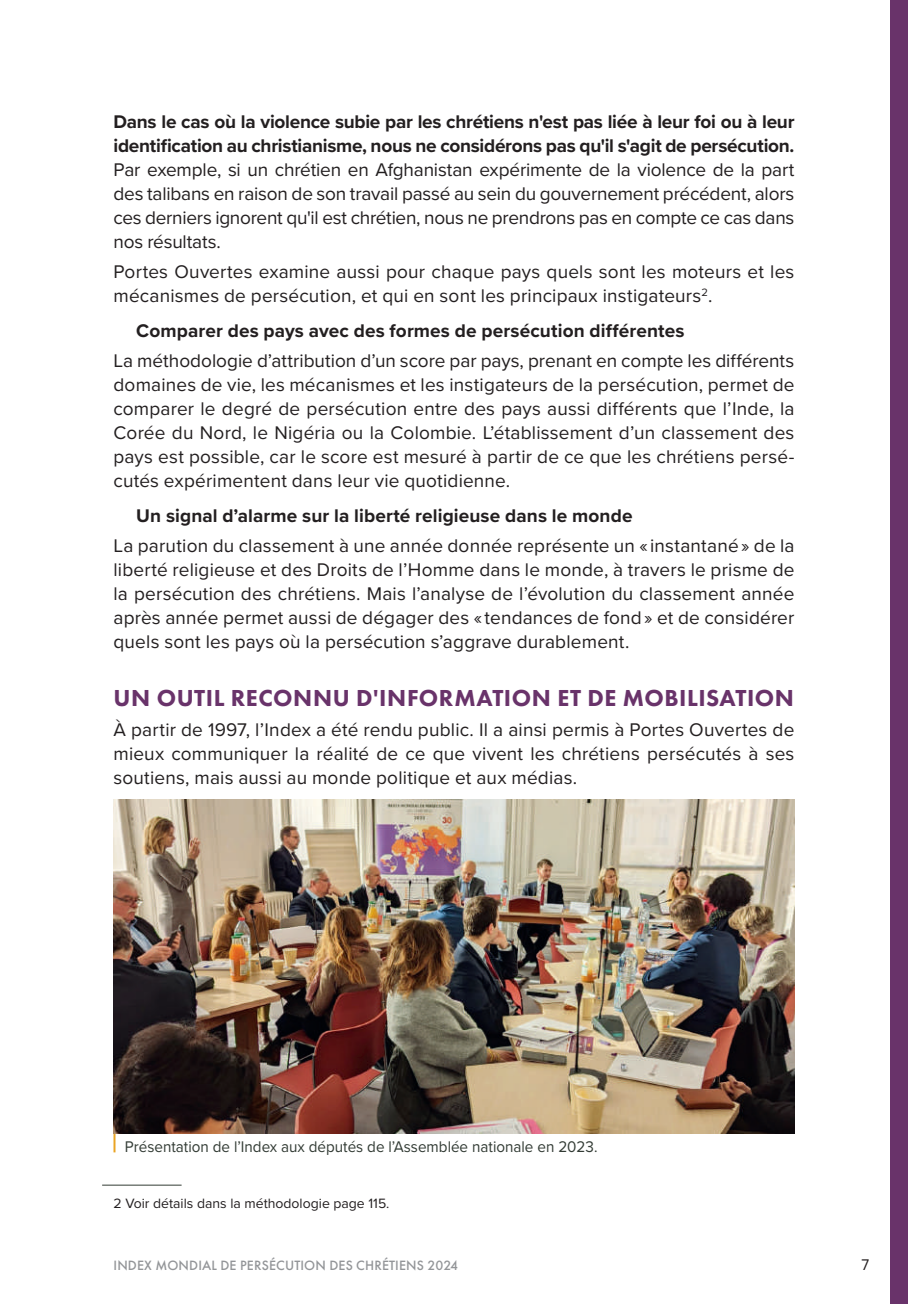
<style>
.page{position:relative;width:908px;height:1304px;background:#fff}
.page>*{position:absolute;margin:0;border:0;box-sizing:border-box;transform-origin:0 0}
.t1{font:800 24px "Futura PT";letter-spacing:.02em;color:#69336a}
.t2{font:19px/24px "Proxima Nova";letter-spacing:.01em;color:#231f20;text-align:justify}
.t3{font:700 19px/24px "Proxima Nova";letter-spacing:-.01em;color:#231f20}
.t4{font:16px "Proxima Nova";color:#323b34;scale:.95 1}
.t5{font:16px "Proxima Nova";color:#231f20;scale:.94 1}
.t6{font:500 14px "Futura PT";letter-spacing:.01em;color:#939598}
.t7{font:14px "Proxima Nova";color:#231f20}
</style>
<div class="page">
<hr style="left:102px;top:1185px;width:79px;height:1px;background:#323b34">
<hr style="left:113px;top:978px;width:2px;height:174px;background:#eaa424">
<img style="left:113px;top:799px;width:681px;height:335px">
<div style="left:890px;top:0;width:17px;height:1304px;background:#69336a"></div>
<p class="t3" style="left:113px;top:110px;width:682px">Dans le cas où la violence subie par les chrétiens n'est pas liée à leur foi ou à leur identification au christianisme, nous ne considérons pas qu'il s'agit de persécution.</p>
<p class="t2" style="left:113px;top:157px;width:682px">Par exemple, si un chrétien en Afghanistan expérimente de la violence de la part des talibans en raison de son travail passé au sein du gouvernement précédent, alors ces derniers ignorent qu'il est chrétien, nous ne prendrons pas en compte ce cas dans nos résultats.</p>
<p class="t2" style="left:113px;top:259px;width:682px">Portes Ouvertes examine aussi pour chaque pays quels sont les moteurs et les mécanismes de persécution, et qui en sont les principaux instigateurs<sup>2</sup>.</p>
<p class="t3" style="left:136px;top:319px;width:549px">Comparer des pays avec des formes de persécution différentes</p>
<p class="t2" style="left:113px;top:348px;width:682px">La méthodologie d’attribution d’un score par pays, prenant en compte les différents domaines de vie, les mécanismes et les instigateurs de la persécution, permet de comparer le degré de persécution entre des pays aussi différents que l’Inde, la Corée du Nord, le Nigéria ou la Colombie. L’établissement d’un classement des pays est possible, car le score est mesuré à partir de ce que les chrétiens persé&shy;cutés expérimentent dans leur vie quotidienne.</p>
<p class="t3" style="left:136px;top:504px;width:497px">Un signal d’alarme sur la liberté religieuse dans le monde</p>
<p class="t2" style="left:113px;top:533px;width:682px">La parution du classement à une année donnée représente un « instantané » de la liberté religieuse et des Droits de l’Homme dans le monde, à travers le prisme de la persécution des chrétiens. Mais l’analyse de l’évolution du classement année après année permet aussi de dégager des « tendances de fond » et de considérer quels sont les pays où la persécution s’aggrave durablement.</p>
<p class="t1" style="left:114px;top:683px;width:681px">UN OUTIL RECONNU D'INFORMATION ET DE MOBILISATION</p>
<p class="t2" style="left:113px;top:717px;width:682px">À partir de 1997, l’Index a été rendu public. Il a ainsi permis à Portes Ouvertes de mieux communiquer la réalité de ce que vivent les chrétiens persécutés à ses soutiens, mais aussi au monde politique et aux médias.</p>
<p class="t4" style="left:125px;top:1135px;width:499px">Présentation de l’Index aux députés de l’Assemblée nationale en 2023.</p>
<p class="t7" style="left:113px;top:1192px;width:277px">2 Voir détails dans la méthodologie page 115.</p>
<p class="t6" style="left:113px;top:1257px;width:346px">INDEX MONDIAL DE PERSÉCUTION DES CHRÉTIENS 2024</p>
<p class="t5" style="left:861px;top:1253px;width:10px">7</p>
</div>
